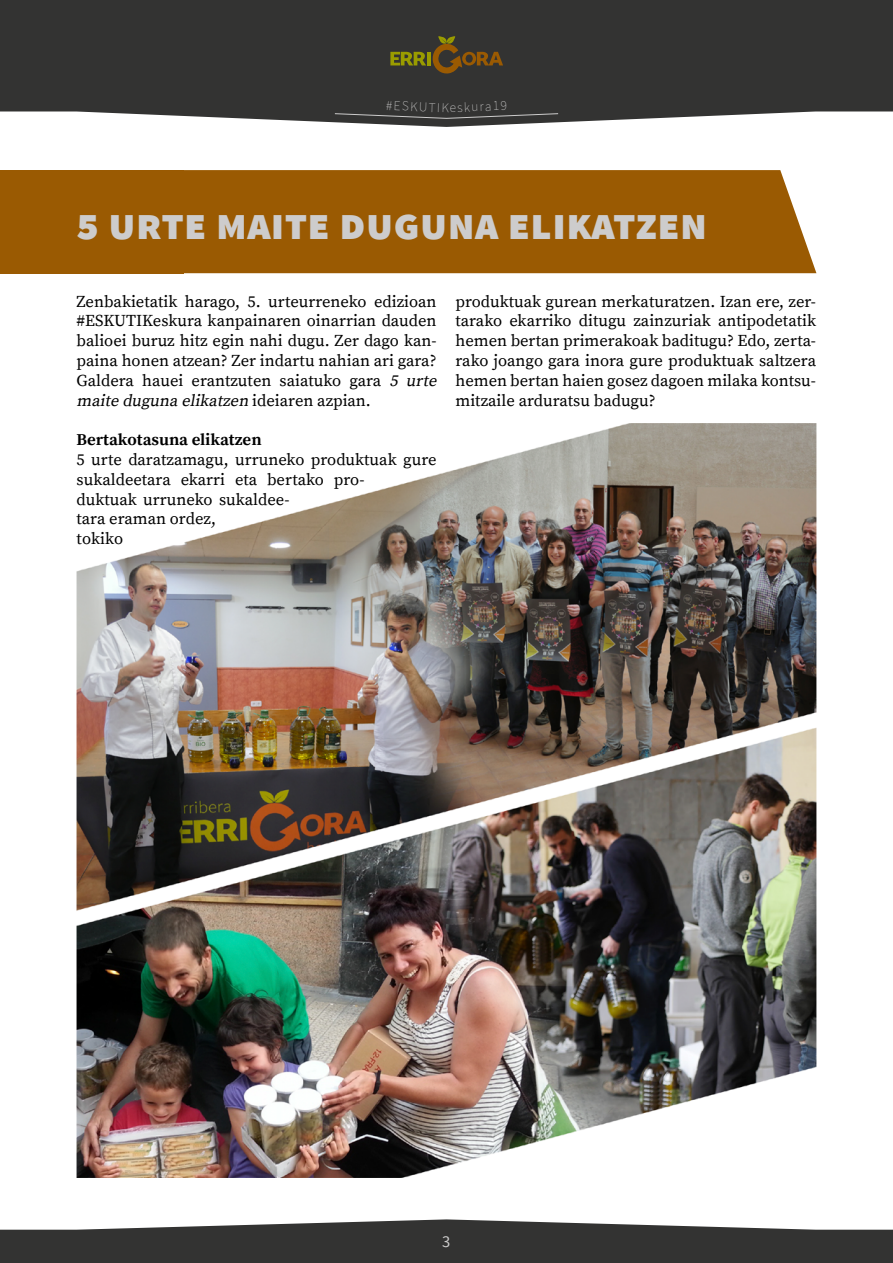
<style>
.page{position:relative;width:893px;height:1263px;background:#fff}
.page>*{position:absolute;margin:0;border:0;box-sizing:border-box;transform-origin:0 0}
.t1{font:900 45px "Source Sans Pro";color:#cdcccc}
.t2{font:16.5px/19.8px "Source Serif Pro";color:#000}
.t3{font:700 16.5px "Source Serif Pro";color:#000}
.t4{font:16.5px "Source Sans Pro";color:#cdcccc}
.t5{font:200 13.5px "Source Sans Pro";color:#cdcccc}
.s1{font-style:italic}
</style>
<div class="page">
<svg style="left:0;top:0;width:893px;height:127px;background:#424241"></svg>
<svg style="left:390px;top:52px;width:36px;height:13px"></svg>
<hr style="left:427px;top:52px;width:4px;height:13px;background:#9a9c00">
<svg style="left:432px;top:36px;width:71px;height:39px;background:#514023"></svg>
<svg style="left:334px;top:113px;width:224px;height:6px"></svg>
<svg style="left:0;top:1219px;width:893px;height:44px;background:#50504f"></svg>
<div style="left:0;top:170px;width:184px;height:103px;background:#9a5a02"></div>
<div style="left:184px;top:170px;width:632px;height:103px;background:#9a5a02"></div>
<img style="left:77px;top:423px;width:739px;height:755px">
<p class="t5" style="left:386px;top:97px;width:65px;rotate:2deg">#ESKUTIK</p>
<p class="t5" style="left:449px;top:99px;width:59px;rotate:-2deg">eskura19</p>
<h1 class="t1" style="left:77px;top:192px;width:632px">5 urte maite duguna elikatzen</h1>
<p class="t2" style="left:77px;top:292px;width:365px">Zenbakietatik harago, 5. urteurreneko edizioan #ESKUTIKeskura kanpainaren oinarrian dauden balioei buruz hitz egin nahi dugu. Zer dago kan&shy;paina honen atzean? Zer indartu nahian ari gara?<br>Galdera hauei erantzuten saiatuko gara <span class="s1">5 urte maite duguna elikatzen</span> i d e i a r e n a z p i a n .</p>
<p class="t3" style="left:77px;top:430px;width:187px">Bertakotasuna elikatzen</p>
<p class="t2" style="left:77px;top:450px;width:362px">5 urte daratzamagu, urruneko produktuak gure sukaldeetara ekarri eta bertako pro-<br>duktuak urruneko sukaldee-<br>tara eraman ordez,<br>tokiko</p>
<p class="t2" style="left:455px;top:292px;width:362px;text-align:justify">produktuak gurean merkaturatzen. Izan ere, zer&shy;tarako ekarriko ditugu zainzuriak antipodetatik hemen bertan primerakoak baditugu? Edo, zerta&shy;rako joango gara inora gure produktuak saltzera hemen bertan haien gosez dagoen milaka kontsu&shy;mitzaile arduratsu badugu?</p>
<p class="t4" style="left:442px;top:1231px;width:10px">3</p>
</div>
